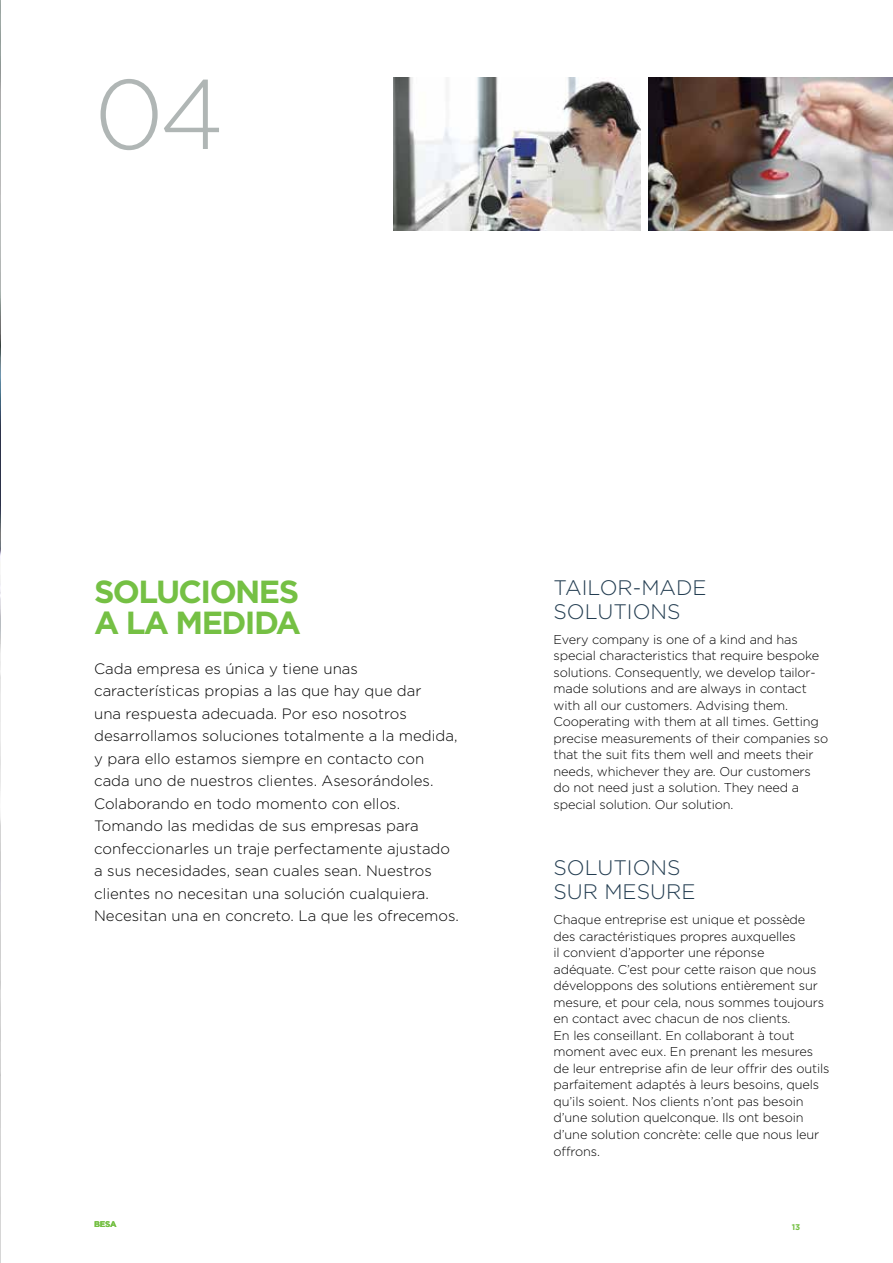
<style>
.page{position:relative;width:893px;height:1263px;background:#fff}
.page>*{position:absolute;margin:0;border:0;box-sizing:border-box;transform-origin:0 0}
.t1{font:300 98.4px "Gotham";color:#b0b6b5}
.t2{font:700 31.95px/31.5px "Gotham";letter-spacing:-.05em;color:#75c044}
.t3{font:300 21px/24px "Gotham";color:#233d51}
.t4{font:300 15px/22.5px "Gotham";color:#000}
.t5{font:300 12.75px/16.5px "Gotham";letter-spacing:-.01em;color:#000}
.t6{font:700 8.25px "Gotham";letter-spacing:-.025em;color:#75c044}
</style>
<div class="page">
<img style="left:649px;top:77px;width:244px;height:153px">
<img style="left:393px;top:77px;width:247px;height:153px">
<img style="left:0;top:1px;width:1px;height:1261px">
<h1 class="t1" style="left:94px;top:61px;width:132px">04</h1>
<h2 class="t2" style="left:94px;top:575px;width:208px">SOLUCIONES<br>A LA MEDIDA</h2>
<p class="t4" style="left:94px;top:657px;width:366px">Cada empresa es única y tiene unas características propias a las que hay que dar<br>una respuesta adecuada. Por eso nosotros desarrollamos soluciones totalmente a la medida, y para ello estamos siempre en contacto con cada uno de nuestros clientes. Asesorándoles.<br>Colaborando en todo momento con ellos.<br>Tomando las medidas de sus empresas para confeccionarles un traje perfectamente ajustado a sus necesidades, sean cuales sean. Nuestros clientes no necesitan una solución cualquiera.<br>Necesitan una en concreto. La que les ofrecemos.</p>
<p class="t6" style="left:94px;top:1219px;width:24px">BESA</p>
<h3 class="t3" style="left:553px;top:575px;width:155px">TAILOR-MADE<br>SOLUTIONS</h3>
<p class="t5" style="left:553px;top:631px;width:276px">Every company is one of a kind and has special characteristics that require bespoke solutions. Consequently, we develop tailor&shy;made solutions and are always in contact with all our customers. Advising them.<br>Cooperating with them at all times. Getting precise measurements of their companies so that the suit fits them well and meets their needs, whichever they are. Our customers do not need just a solution. They need a special solution. Our solution.</p>
<h3 class="t3" style="left:553px;top:855px;width:143px">SOLUTIONS<br>SUR MESURE</h3>
<p class="t5" style="left:553px;top:911px;width:277px">Chaque entreprise est unique et possède des caractéristiques propres auxquelles<br>il convient d’apporter une réponse<br>adéquate. C’est pour cette raison que nous développons des solutions entièrement sur mesure, et pour cela, nous sommes toujours en contact avec chacun de nos clients.<br>En les conseillant. En collaborant à tout moment avec eux. En prenant les mesures de leur entreprise afin de leur offrir des outils parfaitement adaptés à leurs besoins, quels qu’ils soient. Nos clients n’ont pas besoin d’une solution quelconque. Ils ont besoin d’une solution concrète: celle que nous leur offrons.</p>
<p class="t6" style="left:792px;top:1222px;width:10px">13</p>
</div>
